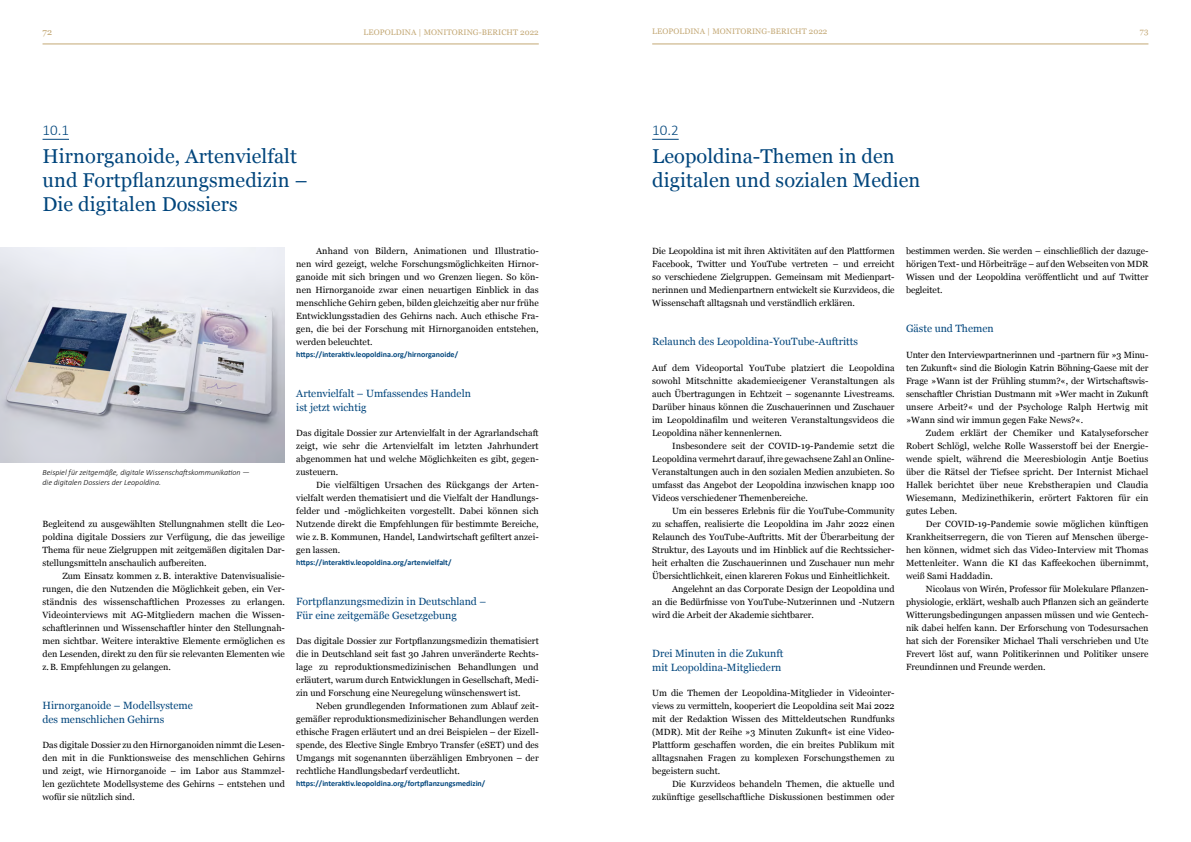
<style>
.page{position:relative;width:1191px;height:842px;background:#fff}
.page>*{position:absolute;margin:0;border:0;box-sizing:border-box;transform-origin:0 0}
.t1{font:20px/24px "Georgia";letter-spacing:.005em;color:#00457c}
.t2{font:300 15px "Calibri";color:#00457c}
.t3{font:10.5px/14px "Georgia";color:#00457c}
.t4{font:9px/13px "Georgia";color:#000;text-align:justify}
.t5{font:9px "Georgia";color:#c3a875}
.t6{font:700 8px "Calibri";color:#00457c}
.t7{font:italic 300 8px/9.5px "Calibri";color:#000}
.t8{font:8px "Georgia";letter-spacing:.01em;color:#c3a875}
</style>
<div class="page">
<hr style="left:43px;top:44px;width:496px;height:1px;background:#c3a875">
<hr style="left:652px;top:44px;width:496px;height:1px;background:#c3a875">
<svg style="left:43px;top:139px;width:26px;height:1px"></svg>
<svg style="left:652px;top:139px;width:26px;height:1px"></svg>
<img style="left:0;top:248px;width:285px;height:214px">
<p class="t5" style="left:43px;top:25px;width:11px">72</p>
<p class="t8" style="left:363px;top:26px;width:177px">LEOPOLDINA | MONITORING-BERICHT 2022</p>
<p class="t8" style="left:652px;top:26px;width:177px">LEOPOLDINA | MONITORING-BERICHT 2022</p>
<p class="t8" style="left:1140px;top:26px;width:10px">73</p>
<h2 class="t2" style="left:43px;top:121px;width:28px">10.1</h2>
<h1 class="t1" style="left:43px;top:143px;width:266px">Hirnorganoide, Artenvielfalt und Fortpflanzungsmedizin –<br>Die digitalen Dossiers</h1>
<p class="t7" style="left:43px;top:468px;width:209px">Beispiel für zeitgemäße, digitale Wissenschaftskommunikation — die digitalen Dossiers der Leopoldina.</p>
<p class="t4" style="left:43px;top:517px;width:244px">Begleitend zu ausgewählten Stellungnahmen stellt die Leo&shy;poldina digitale Dossiers zur Verfügung, die das jeweilige Thema für neue Zielgruppen mit zeitgemäßen digitalen Dar&shy;stellungsmitteln anschaulich aufbereiten.</p>
<p class="t4" style="left:43px;top:569px;width:244px;text-indent:20px">Zum Einsatz kommen z.B. interaktive Datenvisualisie&shy;rungen, die den Nutzenden die Möglichkeit geben, ein Ver&shy;ständnis des wissenschaftlichen Prozesses zu erlangen.<br>Videointerviews mit AG-Mitgliedern machen die Wissen&shy;schaftlerinnen und Wissenschaftler hinter den Stellungnah&shy;men sichtbar. Weitere interaktive Elemente ermöglichen es den Lesenden, direkt zu den für sie relevanten Elementen wie z.B. Empfehlungen zu gelangen.</p>
<p class="t3" style="left:43px;top:698px;width:152px">Hirnorganoide – Modellsysteme des menschlichen Gehirns</p>
<p class="t4" style="left:43px;top:738px;width:244px">Das digitale Dossier zu den Hirnorganoiden nimmt die Lesen&shy;den mit in die Funktionsweise des menschlichen Gehirns und zeigt, wie Hirnorganoide – im Labor aus Stammzel&shy;len gezüchtete Modellsysteme des Gehirns – entstehen und wofür sie nützlich sind.</p>
<p class="t4" style="left:296px;top:244px;width:244px;text-indent:20px">Anhand von Bildern, Animationen und Illustratio&shy;nen wird gezeigt, welche Forschungsmöglichkeiten Hirnor&shy;ganoide mit sich bringen und wo Grenzen liegen. So kön&shy;nen Hirnorganoide zwar einen neuartigen Einblick in das menschliche Gehirn geben, bilden gleichzeitig aber nur frühe Entwicklungsstadien des Gehirns nach. Auch ethische Fra&shy;gen, die bei der Forschung mit Hirnorganoiden entstehen, werden beleuchtet.</p>
<p class="t6" style="left:296px;top:350px;width:163px">https://interaktiv.leopoldina.org/hirnorganoide/</p>
<p class="t3" style="left:296px;top:386px;width:176px">Artenvielfalt – Umfassendes Handeln ist jetzt wichtig</p>
<p class="t4" style="left:296px;top:426px;width:244px">Das digitale Dossier zur Artenvielfalt in der Agrarlandschaft zeigt, wie sehr die Artenvielfalt im letzten Jahrhundert abgenommen hat und welche Möglichkeiten es gibt, gegen&shy;zusteuern.</p>
<p class="t4" style="left:296px;top:478px;width:244px;text-indent:20px">Die vielfältigen Ursachen des Rückgangs der Arten&shy;vielfalt werden thematisiert und die Vielfalt der Handlungs&shy;felder und -möglichkeiten vorgestellt. Dabei können sich Nutzende direkt die Empfehlungen für bestimmte Bereiche, wie z.B. Kommunen, Handel, Landwirtschaft gefiltert anzei&shy;gen lassen.</p>
<p class="t6" style="left:296px;top:558px;width:157px">https://interaktiv.leopoldina.org/artenvielfalt/</p>
<p class="t3" style="left:296px;top:594px;width:191px">Fortpflanzungsmedizin in Deutschland –<br>Für eine zeitgemäße Gesetzgebung</p>
<p class="t4" style="left:296px;top:634px;width:244px">Das digitale Dossier zur Fortpflanzungsmedizin thematisiert die in Deutschland seit fast 30 Jahren unveränderte Rechts&shy;lage zu reproduktionsmedizinischen Behandlungen und erläutert, warum durch Entwicklungen in Gesellschaft, Medi&shy;zin und Forschung eine Neuregelung wünschenswert ist.</p>
<p class="t4" style="left:296px;top:699px;width:244px;text-indent:20px">Neben grundlegenden Informationen zum Ablauf zeit&shy;gemäßer reproduktionsmedizinischer Behandlungen werden ethische Fragen erläutert und an drei Beispielen – der Eizell&shy;spende, des Elective Single Embryo Transfer (eSET) und des Umgangs mit sogenannten überzähligen Embryonen – der rechtliche Handlungsbedarf verdeutlicht.</p>
<p class="t6" style="left:296px;top:779px;width:190px">https://interaktiv.leopoldina.org/fortpflanzungsmedizin/</p>
<h2 class="t2" style="left:652px;top:121px;width:28px">10.2</h2>
<h1 class="t1" style="left:652px;top:143px;width:270px">Leopoldina-Themen in den digitalen und sozialen Medien</h1>
<p class="t4" style="left:652px;top:244px;width:244px">Die Leopoldina ist mit ihren Aktivitäten auf den Plattformen Facebook, Twitter und YouTube vertreten – und erreicht so verschiedene Zielgruppen. Gemeinsam mit Medienpart&shy;nerinnen und Medienpartnern entwickelt sie Kurzvideos, die Wissenschaft alltagsnah und verständlich erklären.</p>
<p class="t3" style="left:652px;top:334px;width:207px">Relaunch des Leopoldina-YouTube-Auftritts</p>
<p class="t4" style="left:652px;top:361px;width:244px">Auf dem Videoportal YouTube platziert die Leopoldina sowohl Mitschnitte akademieeigener Veranstaltungen als auch Übertragungen in Echtzeit – sogenannte Livestreams.<br>Darüber hinaus können die Zuschauerinnen und Zuschauer im Leopoldinafilm und weiteren Veranstaltungsvideos die Leopoldina näher kennenlernen.</p>
<p class="t4" style="left:652px;top:439px;width:244px;text-indent:20px">Insbesondere seit der COVID-19-Pandemie setzt die Leopoldina vermehrt darauf, ihre gewachsene Zahl an Online-Veranstaltungen auch in den sozialen Medien anzubieten. So umfasst das Angebot der Leopoldina inzwischen knapp 100<br>Videos verschiedener Themenbereiche.</p>
<p class="t4" style="left:672px;top:504px;width:224px">Um ein besseres Erlebnis für die YouTube-Community</p>
<p class="t4" style="left:652px;top:517px;width:244px">zu schaffen, realisierte die Leopoldina im Jahr 2022 einen</p>
<p class="t4" style="left:652px;top:530px;width:244px">Relaunch des YouTube-Auftritts. Mit der Überarbeitung der</p>
<p class="t4" style="left:652px;top:543px;width:244px">Struktur, des Layouts und im Hinblick auf die Rechtssicher-</p>
<p class="t4" style="left:652px;top:556px;width:244px">heit erhalten die Zuschauerinnen und Zuschauer nun mehr</p>
<p class="t4" style="left:652px;top:569px;width:239px">Übersichtlichkeit, einen klareren Fokus und Einheitlichkeit.</p>
<p class="t4" style="left:672px;top:582px;width:224px">Angelehnt an das Corporate Design der Leopoldina und</p>
<p class="t4" style="left:652px;top:595px;width:244px">an die Bedürfnisse von YouTube-Nutzerinnen und -Nutzern</p>
<p class="t4" style="left:652px;top:608px;width:163px">wird die Arbeit der Akademie sichtbarer.</p>
<p class="t3" style="left:652px;top:646px;width:133px">Drei Minuten in die Zukunft mit Leopoldina-Mitgliedern</p>
<p class="t4" style="left:652px;top:686px;width:244px">Um die Themen der Leopoldina-Mitglieder in Videointer&shy;views zu vermitteln, kooperiert die Leopoldina seit Mai 2022 mit der Redaktion Wissen des Mitteldeutschen Rundfunks (MDR). Mit der Reihe »3 Minuten Zukunft« ist eine Video-Plattform geschaffen worden, die ein breites Publikum mit alltagsnahen Fragen zu komplexen Forschungsthemen zu begeistern sucht.</p>
<p class="t4" style="left:652px;top:777px;width:244px;text-align:right">Die Kurzvideos behandeln Themen, die aktuelle und zukünftige gesellschaftliche Diskussionen bestimmen oder</p>
<p class="t4" style="left:906px;top:244px;width:244px">bestimmen werden. Sie werden – einschließlich der dazuge&shy;hörigen Text- und Hörbeiträge – auf den Webseiten von MDR Wissen und der Leopoldina veröffentlicht und auf Twitter begleitet.</p>
<p class="t3" style="left:906px;top:321px;width:89px">Gäste und Themen</p>
<p class="t4" style="left:906px;top:348px;width:244px">Unter den Interviewpartnerinnen und -partnern für »3 Minu&shy;ten Zukunft« sind die Biologin Katrin Böhning-Gaese mit der Frage »Wann ist der Frühling stumm?«, der Wirtschaftswis&shy;senschaftler Christian Dustmann mit »Wer macht in Zukunft unsere Arbeit?« und der Psychologe Ralph Hertwig mit »Wann sind wir immun gegen Fake News?«.</p>
<p class="t4" style="left:906px;top:426px;width:244px;text-indent:20px">Zudem erklärt der Chemiker und Katalyseforscher Robert Schlögl, welche Rolle Wasserstoff bei der Energie&shy;wende spielt, während die Meeresbiologin Antje Boetius über die Rätsel der Tiefsee spricht. Der Internist Michael Hallek berichtet über neue Krebstherapien und Claudia Wiesemann, Medizinethikerin, erörtert Faktoren für ein gutes Leben.</p>
<p class="t4" style="left:906px;top:517px;width:244px;text-indent:20px">Der COVID-19-Pandemie sowie möglichen künftigen Krankheitserregern, die von Tieren auf Menschen überge&shy;hen können, widmet sich das Video-Interview mit Thomas Mettenleiter. Wann die KI das Kaffeekochen übernimmt, weiß Sami Haddadin.</p>
<p class="t4" style="left:906px;top:582px;width:244px;text-indent:20px">Nicolaus von Wirén, Professor für Molekulare Pflanzen&shy;physiologie, erklärt, weshalb auch Pflanzen sich an geänderte Witterungsbedingungen anpassen müssen und wie Gentech&shy;nik dabei helfen kann. Der Erforschung von Todesursachen hat sich der Forensiker Michael Thali verschrieben und Ute Frevert löst auf, wann Politikerinnen und Politiker unsere Freundinnen und Freunde werden.</p>
</div>
